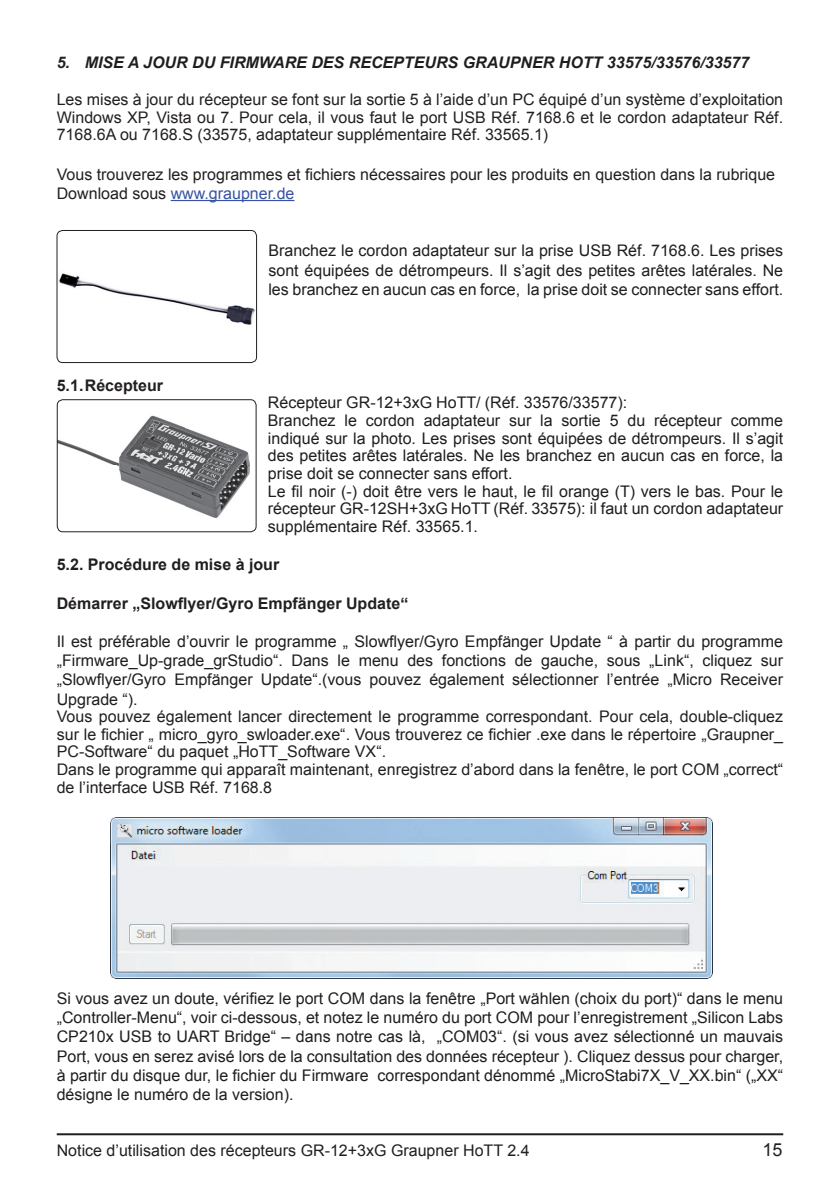
<style>
.page{position:relative;width:840px;height:1191px;background:#fff}
.page>*{position:absolute;margin:0;border:0;box-sizing:border-box;transform-origin:0 0}
.t1{font:18px "Arial";color:#231f20}
.t2{font:16px/19.2px "Arial";color:#201d1e;text-align:justify}
.t3{font:16px/17.6px "Arial";color:#231f20}
.t4{font:italic 700 16px "Arial";color:#201d1e}
.t5{font:700 16px "Arial";color:#231f20}
.t6{font:700 16px "Arial";color:#201d1e}
.s1{color:#231f20}
.s2{color:#3853a3}
.s3{color:#201d1e}
</style>
<div class="page">
<hr style="left:57px;top:1133px;width:725px;height:2px;background:#231f20">
<hr style="left:171px;top:200px;width:123px;height:1px;background:#3853a3">
<img style="left:59px;top:273px;width:196px;height:52px">
<div style="left:56px;top:230px;width:201px;height:133px;border:1px solid #231f20;border-radius:6px"></div>
<img style="left:59px;top:415px;width:190px;height:102px">
<div style="left:57px;top:399px;width:199px;height:133px;border:1px solid #231f20;border-radius:6px"></div>
<img style="left:110px;top:817px;width:601px;height:161px">
<p class="t4" style="left:57px;top:52px;width:693px"><span class="s1">5.</span> MISE A JOUR DU FIRMWARE DES RECEPTEURS GRAUPNER HOTT 33575/33576/33577</p>
<p class="t3" style="left:57px;top:91px;width:727px;text-align:justify">Les mises à jour du récepteur se font sur la sortie 5 à l’aide d’un PC équipé d’un système d’exploitation Windows XP, Vista ou 7. Pour cela, il vous faut le port USB Réf. 7168.6 et le cordon adaptateur Réf.<br>7168.6A ou 7168.S (33575, adaptateur supplémentaire Réf. 33565.1)</p>
<p class="t3" style="left:57px;top:164px;width:719px;line-height:19.2px">Vous trouverez les programmes et fichiers nécessaires pour les produits en question dans la rubrique<br>Download sous <span class="s2">www.graupner.de</span></p>
<p class="t5" style="left:57px;top:375px;width:108px">5.1. Récepteur</p>
<p class="t2" style="left:268px;top:241px;width:516px">Branchez le cordon adaptateur sur la prise USB Réf. 7168.6. Les prises sont équipées de détrompeurs. Il s’agit des petites arêtes latérales. Ne les branchez en aucun cas en force, la prise doit se connecter sans effort<span class="s1">.</span></p>
<p class="t2" style="left:268px;top:394px;width:516px;line-height:17.6px;text-align:left">Récepteur GR-12+3xG HoTT/ (Réf. 33576/33577):<br>Branchez le cordon adaptateur sur la sortie 5 du récepteur comme indiqué sur la photo. Les prises sont équipées de détrompeurs. Il s’agit des petites arêtes latérales. Ne les branchez en aucun cas en force, la prise doit se connecter sans effort.<br>Le fil noir (-) doit être vers le haut, le fil orange (T) vers le bas. Pour le récepteur GR-12SH+3xG HoTT (Réf. 33575): il faut un cordon adaptateur supplémentaire Réf. 33565.1.</p>
<p class="t6" style="left:57px;top:554px;width:224px"><span class="s1">5.2.</span> Procédure de mise à jour</p>
<p class="t5" style="left:57px;top:592px;width:353px">Démarrer „Slowflyer/Gyro Empfänger Update<span class="s3">“</span></p>
<p class="t2" style="left:57px;top:632px;width:727px">Il est préférable d’ouvrir le programme „ Slowflyer/Gyro Empfänger Update “ à partir du programme „Firmware_Up-grade_grStudio“. Dans le menu des fonctions de gauche, sous „Link“, cliquez sur „Slowflyer/Gyro Empfänger Update“.(vous pouvez également sélectionner l’entrée „Micro Receiver Upgrade “).</p>
<p class="t3" style="left:57px;top:708px;width:727px">Vous pouvez également lancer directement le programme correspondant. Pour cela, double-cliquez sur le fichier „ micro_gyro_swloader.exe“. Vous trouverez ce fichier .exe dans le répertoire „Graupner_ PC-Software“ du paquet „HoTT_Software VX“.<br>Dans le programme qui apparaît maintenant, enregistrez d’abord dans la fenêtre, le port COM „correct“ de l’interface USB Réf. 7168.8</p>
<p class="t2" style="left:57px;top:988px;width:727px">Si vous avez un doute, vérifiez le port COM dans la fenêtre „Port wählen (choix du port)“ dans le menu „Controller-Menu“, voir ci-dessous, et notez le numéro du port COM pour l’enregistrement „Silicon Labs CP210x USB to UART Bridge“ – dans notre cas là, „COM03“. (si vous avez sélectionné un mauvais Port, vous en serez avisé lors de la consultation des données récepteur ). Cliquez dessus pour charger, à partir du disque dur, le fichier du Firmware correspondant dénommé „MicroStabi7X_V_XX.bin“ („XX“ désigne le numéro de la version).</p>
<p class="t3" style="left:57px;top:1141px;width:474px">Notice d’utilisation des récepteurs GR-12+3xG Graupner HoTT 2.4</p>
<p class="t1" style="left:762px;top:1137px;width:22px">15</p>
</div>
